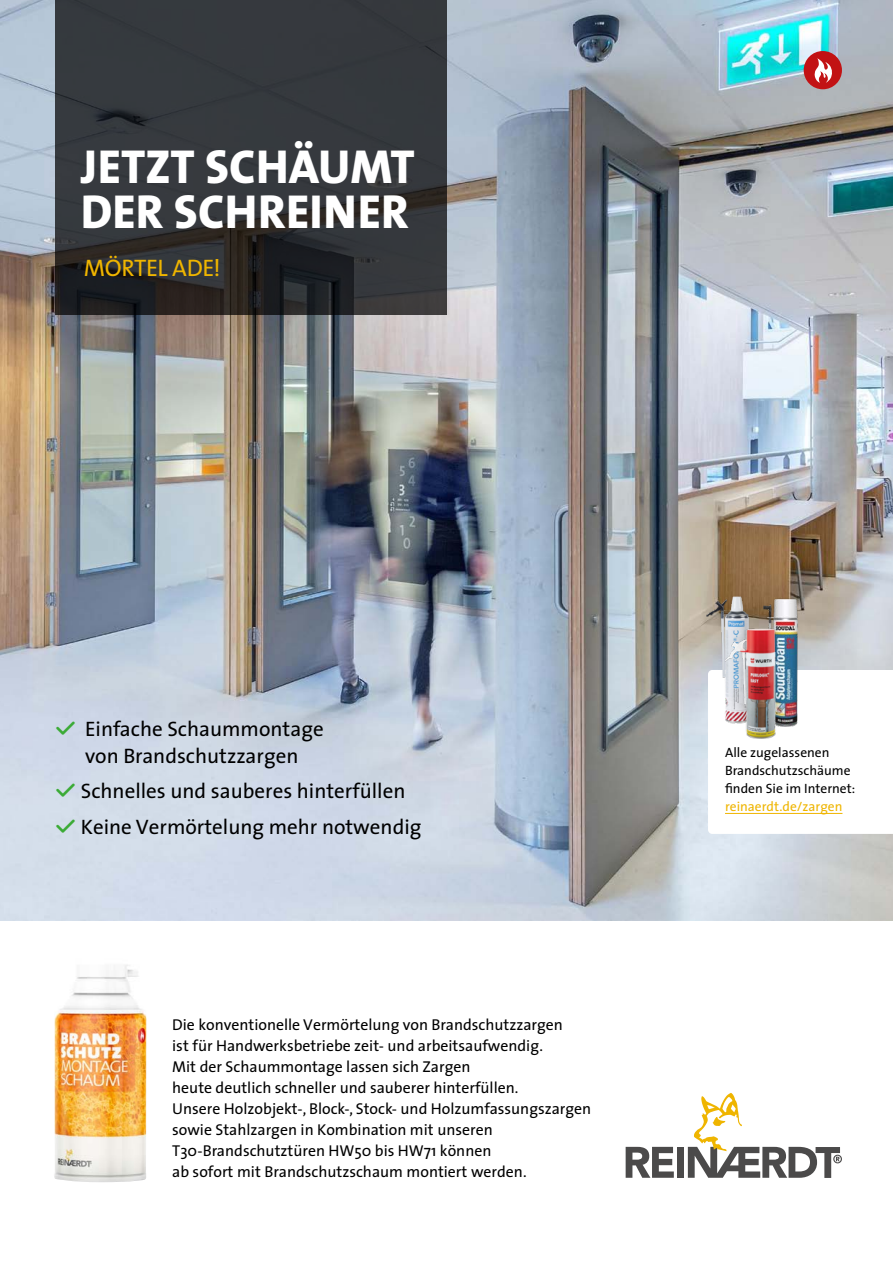
<style>
.page{position:relative;width:893px;height:1263px;background:#fff}
.page>*{position:absolute;margin:0;border:0;box-sizing:border-box;transform-origin:0 0}
.t1{font:800 48px/45px "The Mix";color:#fff}
.t2{font:24px "The Sans";letter-spacing:-.015em;color:#efb500}
.t3{font:21px/27px "The Sans";color:#000}
.t4{font:15.75px/21px "The Sans";color:#000}
.t5{font:13.5px/18px "The Sans";color:#000}
.t6{font:13.5px "The Sans";color:#efb500}
</style>
<div class="page">
<img style="left:0;top:0;width:893px;height:921px">
<svg style="left:55px;top:0;width:391px;height:315px;background:#313437"></svg>
<svg style="left:626px;top:1147px;width:48px;height:31px"></svg>
<div style="left:677px;top:1147px;width:7px;height:31px;background:#4b4a4a"></div>
<svg style="left:688px;top:1093px;width:154px;height:85px"></svg>
<div style="left:804px;top:51px;width:38px;height:38px;background:#c21214;border-radius:50%"></div>
<svg style="left:814px;top:58px;width:18px;height:25px"></svg>
<img style="left:54px;top:965px;width:93px;height:217px">
<svg style="left:708px;top:670px;width:185px;height:164px"></svg>
<img style="left:703px;top:570px;width:51px;height:171px">
<img style="left:757px;top:599px;width:51px;height:128px">
<img style="left:722px;top:623px;width:60px;height:120px">
<hr style="left:725px;top:813px;width:117px;height:1px;background:#efb500">
<svg style="left:56px;top:721px;width:19px;height:14px"></svg>
<svg style="left:56px;top:784px;width:19px;height:13px"></svg>
<svg style="left:56px;top:819px;width:19px;height:14px"></svg>
<h1 class="t1" style="left:81px;top:143px;width:336px">JETZT SCHÄUMT<br>DER SCHREINER</h1>
<h2 class="t2" style="left:84px;top:248px;width:138px">MÖRTEL ADE!</h2>
<h3 class="t3" style="left:85px;top:715px;width:240px">Einfache Schaummontage von Brandschutzzargen</h3>
<h3 class="t3" style="left:81px;top:773px;width:342px;line-height:35.5px">Schnelles und sauberes hinterfüllen<br>Keine Vermörtelung mehr notwendig</h3>
<p class="t4" style="left:172px;top:1014px;width:421px">Die konventionelle Vermörtelung von Brandschutzzargen<br>ist für Handwerksbetriebe zeit- und arbeitsaufwendig.<br>Mit der Schaummontage lassen sich Zargen<br>heute deutlich schneller und sauberer hinterfüllen.<br>Unsere Holzobjekt-, Block-, Stock- und Holzumfassungszargen sowie Stahlzargen in Kombination mit unseren T30-Brandschutztüren HW50 bis HW71 können<br>ab sofort mit Brandschutzschaum montiert werden.</p>
<p class="t5" style="left:725px;top:743px;width:132px">Alle zugelassenen<br>Brandschutzschäume finden Sie im Internet:</p>
<p class="t6" style="left:725px;top:795px;width:119px">reinaerdt.de/zargen</p>
</div>
